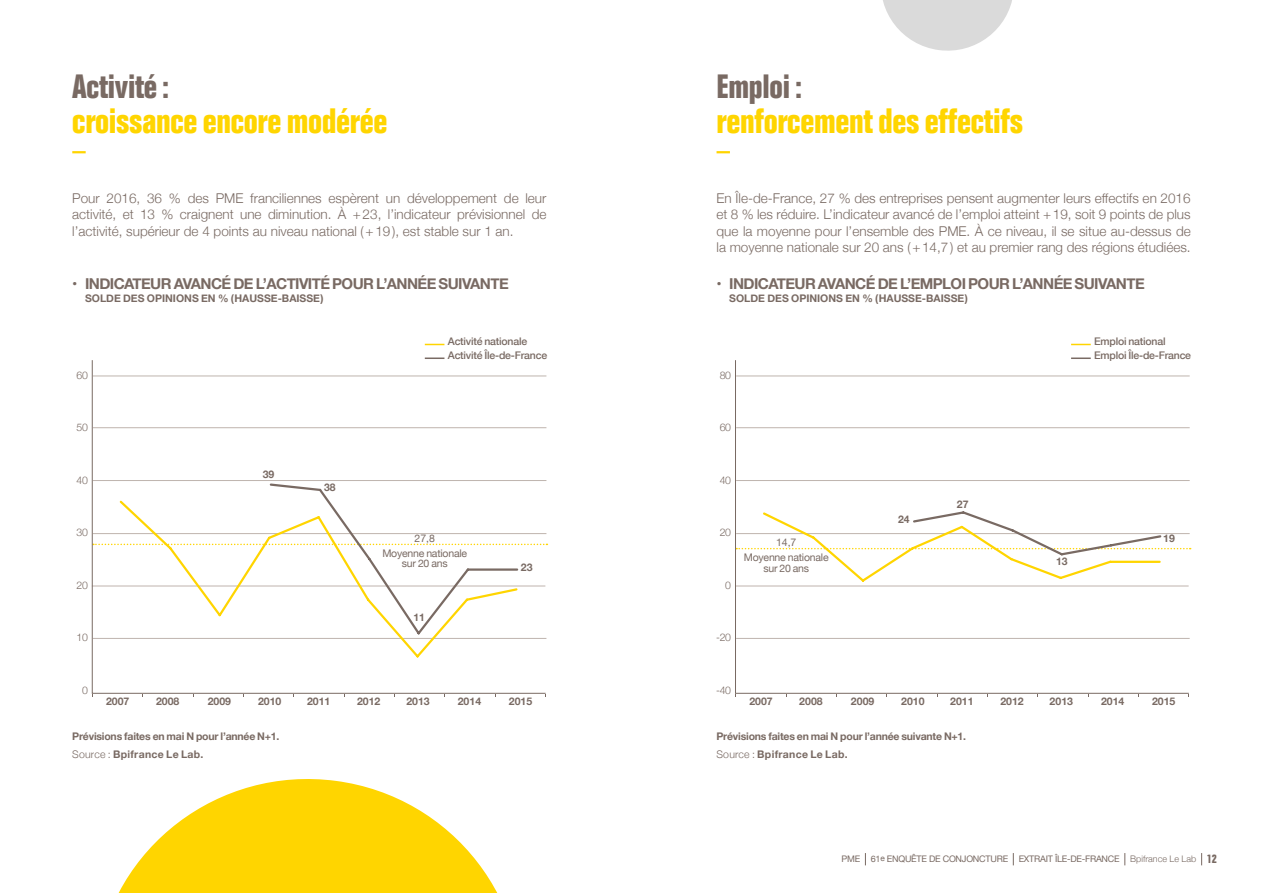
<style>
.page{position:relative;width:1263px;height:893px;background:#fff}
.page>*{position:absolute;margin:0;border:0;box-sizing:border-box;transform-origin:0 0}
.t1{font:700 condensed 34.5px "Folio";letter-spacing:-.01em;color:#ffd500}
.t2{font:700 condensed 33px "Folio";letter-spacing:-.01em;color:#796a63}
.t3{font:700 15px "Helvetica Neue";letter-spacing:-.04em;color:#796a63}
.t4{font:300 13.5px/16.5px "Helvetica Neue";color:#796a63;text-align:justify}
.t5{font:700 10.5px "Helvetica Neue";color:#796a63}
.t6{font:700 10.5px/18px "Helvetica Neue";letter-spacing:-.02em;color:#796a63}
.t7{font:500 10.5px "Helvetica Neue";letter-spacing:-.02em;color:#796a63}
.t8{font:10.5px/15px "Helvetica Neue";letter-spacing:-.02em;color:#796a63;text-align:center}
.t9{font:300 10.5px "Helvetica Neue";letter-spacing:-.02em;color:#796a63}
.t10{font:9px "Helvetica Neue";letter-spacing:-.025em;color:#796a63}
.s1{font-weight:300}
.s2{font-family:"Folio";font-weight:700;font-stretch:condensed;font-size:12px}
</style>
<div class="page">
<svg style="left:865px;top:853px;width:1px;height:12px"></svg>
<svg style="left:1013px;top:853px;width:1px;height:12px"></svg>
<svg style="left:1124px;top:853px;width:1px;height:12px"></svg>
<svg style="left:1201px;top:853px;width:1px;height:12px"></svg>
<svg style="left:72px;top:151px;width:14px;height:2px"></svg>
<svg style="left:716px;top:151px;width:14px;height:2px"></svg>
<svg style="left:425px;top:357px;width:19px;height:2px"></svg>
<svg style="left:425px;top:344px;width:19px;height:1px"></svg>
<hr style="left:1071px;top:357px;width:20px;height:2px;background:#796a63">
<svg style="left:1071px;top:344px;width:20px;height:1px"></svg>
<svg style="left:91px;top:360px;width:455px;height:334px"></svg>
<svg style="left:118px;top:779px;width:380px;height:114px;fill:#ffd500"></svg>
<svg style="left:883px;top:0;width:129px;height:51px"></svg>
<svg style="left:735px;top:360px;width:455px;height:334px"></svg>
<svg style="left:118px;top:636px;width:401px;height:24px"></svg>
<svg style="left:93px;top:482px;width:454px;height:154px"></svg>
<svg style="left:736px;top:510px;width:455px;height:74px"></svg>
<h2 class="t2" style="left:72px;top:68px;width:99px">Activité :</h2>
<h1 class="t1" style="left:72px;top:101px;width:317px">croissance encore modérée</h1>
<h2 class="t2" style="left:716px;top:68px;width:87px">Emploi :</h2>
<h1 class="t1" style="left:716px;top:101px;width:308px">renforcement des effectifs</h1>
<p class="t4" style="left:72px;top:189px;width:476px">Pour 2016, 36 % des PME franciliennes espèrent un développement de leur activité, et 13 % craignent une diminution. À +23, l’indicateur prévisionnel de l’activité, supérieur de 4 points au niveau national (+19), est stable sur 1 an.</p>
<p class="t4" style="left:716px;top:189px;width:476px">En Île-de-France, 27 % des entreprises pensent augmenter leurs effectifs en 2016 et 8 % les réduire. L’indicateur avancé de l’emploi atteint +19, soit 9 points de plus que la moyenne pour l’ensemble des PME. À ce niveau, il se situe au-dessus de la moyenne nationale sur 20 ans (+14,7) et au premier rang des régions étudiées.</p>
<p class="t3" style="left:72px;top:272px;width:438px">• INDICATEUR AVANCÉ DE L’ACTIVITÉ POUR L’ANNÉE SUIVANTE</p>
<p class="t5" style="left:85px;top:290px;width:240px">SOLDE DES OPINIONS EN % ( HAUSSE-BAISSE )</p>
<p class="t3" style="left:716px;top:272px;width:430px">• INDICATEUR AVANCÉ DE L’EMPLOI POUR L’ANNÉE SUIVANTE</p>
<p class="t5" style="left:729px;top:290px;width:240px">SOLDE DES OPINIONS EN % ( HAUSSE-BAISSE )</p>
<p class="t7" style="left:448px;top:333px;width:81px">Activité nationale</p>
<p class="t7" style="left:1094px;top:333px;width:73px">Emploi national</p>
<p class="t7" style="left:448px;top:347px;width:101px">Activité Île-de-France</p>
<p class="t7" style="left:1094px;top:347px;width:98px">Emploi Île-de-France</p>
<p class="t9" style="left:76px;top:367px;width:13px">60</p>
<p class="t9" style="left:720px;top:367px;width:13px">80</p>
<p class="t9" style="left:76px;top:419px;width:13px">50</p>
<p class="t9" style="left:720px;top:419px;width:13px">60</p>
<p class="t9" style="left:76px;top:472px;width:13px">40</p>
<p class="t5" style="left:263px;top:466px;width:13px">39</p>
<p class="t5" style="left:324px;top:479px;width:13px">38</p>
<p class="t9" style="left:720px;top:472px;width:13px">40</p>
<p class="t5" style="left:957px;top:496px;width:13px">27</p>
<p class="t5" style="left:898px;top:511px;width:13px">24</p>
<p class="t9" style="left:76px;top:524px;width:13px">30</p>
<p class="t8" style="left:382px;top:531px;width:86px">27,8<br>Moyenne nationale</p>
<p class="t8" style="left:402px;top:557px;width:47px">sur 20 ans</p>
<p class="t5" style="left:521px;top:559px;width:13px">23</p>
<p class="t9" style="left:720px;top:524px;width:13px">20</p>
<p class="t8" style="left:744px;top:535px;width:86px">14,7<br>Moyenne nationale</p>
<p class="t8" style="left:763px;top:561px;width:47px">sur 20 ans</p>
<p class="t5" style="left:1056px;top:553px;width:13px">13</p>
<p class="t5" style="left:1163px;top:530px;width:13px">19</p>
<p class="t9" style="left:76px;top:577px;width:13px">20</p>
<p class="t9" style="left:725px;top:577px;width:7px">0</p>
<p class="t5" style="left:414px;top:608px;width:13px">11</p>
<p class="t9" style="left:76px;top:629px;width:13px">10</p>
<p class="t9" style="left:716px;top:629px;width:17px">-20</p>
<p class="t9" style="left:82px;top:682px;width:7px">0</p>
<p class="t9" style="left:716px;top:682px;width:17px">-40</p>
<p class="t5" style="left:106px;top:693px;width:25px">2007</p>
<p class="t5" style="left:156px;top:693px;width:25px">2008</p>
<p class="t5" style="left:208px;top:693px;width:25px">2009</p>
<p class="t5" style="left:258px;top:693px;width:25px">2010</p>
<p class="t5" style="left:307px;top:693px;width:25px">2011</p>
<p class="t5" style="left:357px;top:693px;width:25px">2012</p>
<p class="t5" style="left:406px;top:693px;width:25px">2013</p>
<p class="t5" style="left:458px;top:693px;width:25px">2014</p>
<p class="t5" style="left:509px;top:693px;width:25px">2015</p>
<p class="t5" style="left:749px;top:693px;width:25px">2007</p>
<p class="t5" style="left:799px;top:693px;width:25px">2008</p>
<p class="t5" style="left:851px;top:693px;width:25px">2009</p>
<p class="t5" style="left:901px;top:693px;width:25px">2010</p>
<p class="t5" style="left:950px;top:693px;width:25px">2011</p>
<p class="t5" style="left:1000px;top:693px;width:25px">2012</p>
<p class="t5" style="left:1050px;top:693px;width:25px">2013</p>
<p class="t5" style="left:1101px;top:693px;width:25px">2014</p>
<p class="t5" style="left:1152px;top:693px;width:25px">2015</p>
<p class="t6" style="left:72px;top:728px;width:209px">Prévisions faites en mai N pour l’année N+1.<br><span class="s1">Source :</span> Bpifrance Le Lab.</p>
<p class="t6" style="left:716px;top:728px;width:251px">Prévisions faites en mai N pour l’année suivante N+1.<br><span class="s1">Source :</span> Bpifrance Le Lab.</p>
<p class="t10" style="left:841px;top:853px;width:377px">PME 61<sup>e</sup> ENQUÊTE DE CONJONCTURE EXTRAIT ÎLE-DE-FRANCE <span class="s1">Bpifrance Le Lab</span> <span class="s2">12</span></p>
</div>
